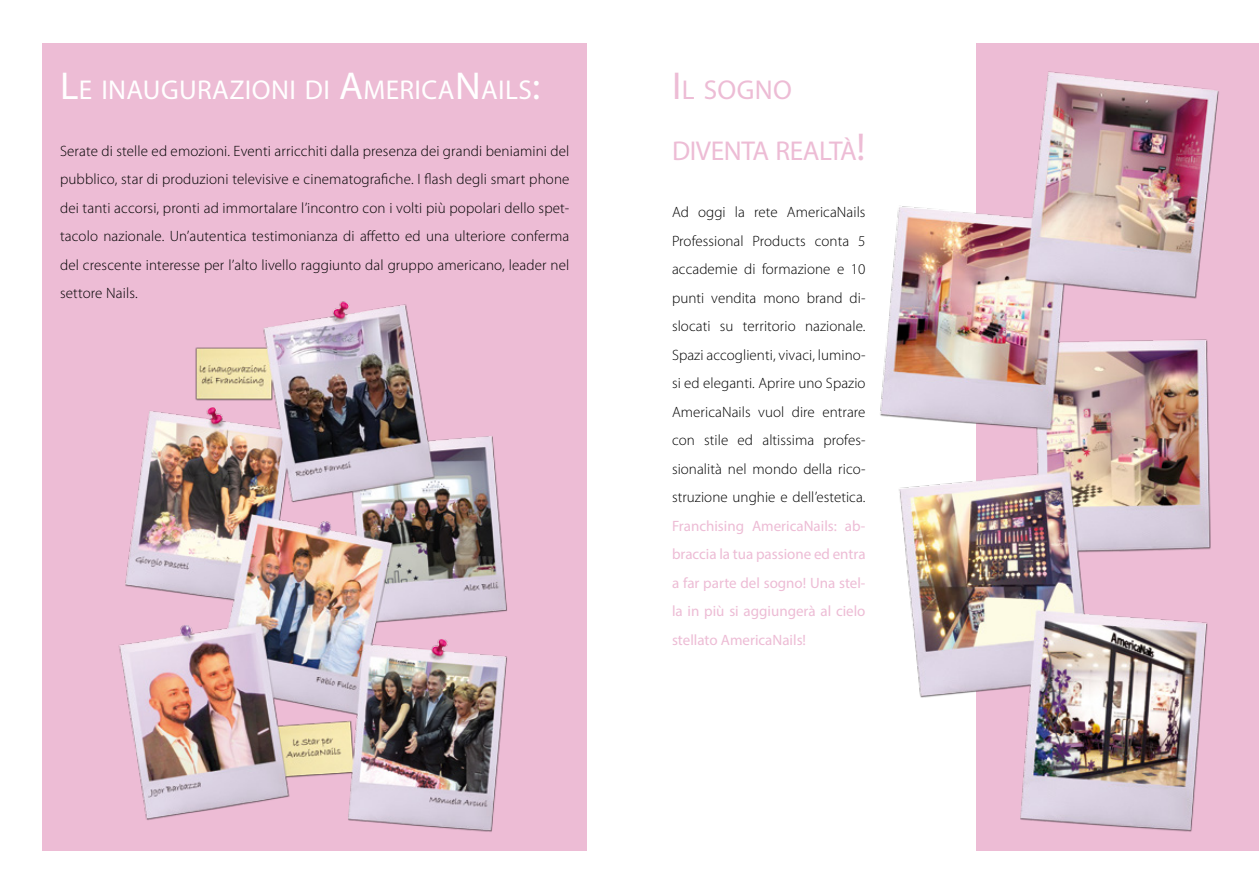
<style>
.page{position:relative;width:1259px;height:893px;background:#fff}
.page>*{position:absolute;margin:0;border:0;box-sizing:border-box;transform-origin:0 0}
.t1{font:27.3px "Myriad Pro";letter-spacing:.015em;color:#fff}
.t2{font:27.3px "Myriad Pro";letter-spacing:-.015em;color:#edbcd5}
.t3{font:300 15px/28.5px "Myriad Pro";letter-spacing:.005em;color:#000;text-align:justify}
.t4{font:15px/28.5px "Myriad Pro";color:#edbcd5;text-align:justify}
.s1{font-size:39px}
</style>
<div class="page">
<div style="left:42px;top:43px;width:544px;height:807px;background:#edbcd5"></div>
<div style="left:976px;top:43px;width:283px;height:807px;background:#edbcd5"></div>
<img style="left:119px;top:301px;width:388px;height:531px">
<img style="left:880px;top:71px;width:339px;height:761px">
<h1 class="t1" style="left:60px;top:73px;width:482px"><span class="s1">L</span>E INAUGURAZIONI DI <span class="s1">A</span>MERICA<span class="s1">N</span>AILS<span class="s1">:</span></h1>
<p class="t3" style="left:60px;top:137px;width:511px">Serate di stelle ed emozioni. Eventi arricchiti dalla presenza dei grandi beniamini del pubblico, star di produzioni televisive e cinematografiche. I flash degli smart phone dei tanti accorsi, pronti ad immortalare l’incontro con i volti più popolari dello spet&shy;tacolo nazionale. Un’autentica testimonianza di affetto ed una ulteriore conferma del crescente interesse per l’alto livello raggiunto dal gruppo americano, leader nel settore Nails.</p>
<h1 class="t2" style="left:672px;top:73px;width:121px"><span class="s1">I</span> L SOGNO</h1>
<h1 class="t2" style="left:672px;top:134px;width:195px">DIVENTA REALTÀ<span class="s1">!</span></h1>
<p class="t3" style="left:672px;top:198px;width:195px">Ad oggi la rete AmericaNails Professional Products conta 5 accademie di formazione e 10 punti vendita mono brand di&shy;slocati su territorio nazionale.<br>Spazi accoglienti, vivaci, lumino&shy;si ed eleganti. Aprire uno Spazio AmericaNails vuol dire entrare con stile ed altissima profes&shy;sionalità nel mondo della rico&shy;struzione unghie e dell’estetica.</p>
<p class="t4" style="left:672px;top:511px;width:195px">Franchising AmericaNails: ab&shy;braccia la tua passione ed entra a far parte del sogno! Una stel&shy;la in più si aggiungerà al cielo stellato AmericaNails!</p>
</div>
